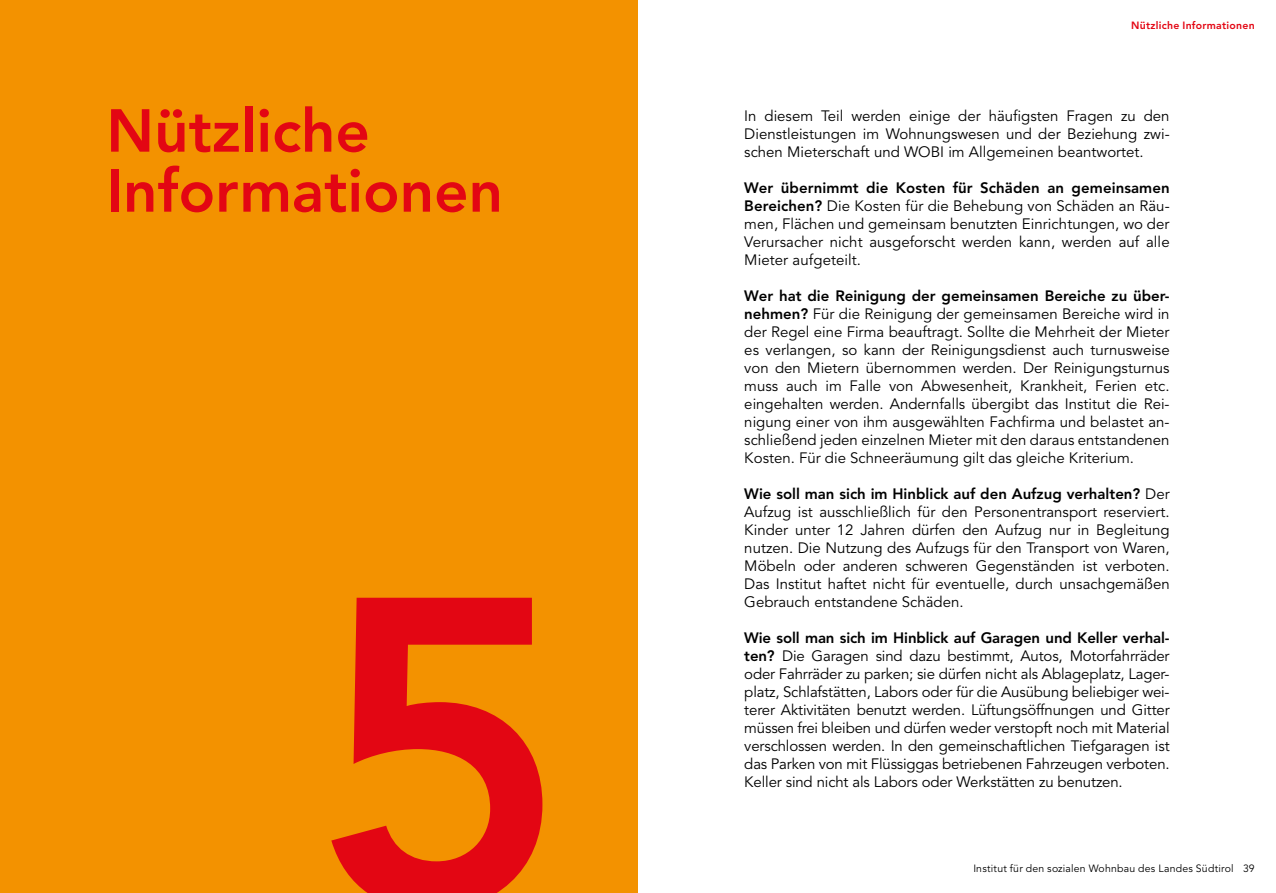
<style>
.page{position:relative;width:1276px;height:893px;background:#fff}
.page>*{position:absolute;margin:0;border:0;box-sizing:border-box;transform-origin:0 0}
.t1{font:800 435px "Avenir LT Std";color:#e30613}
.t2{font:800 60px/60px "Avenir LT Std";color:#e30613}
.t3{font:15px/18px "Avenir LT Std";color:#000;text-align:justify}
.t4{font:10.5px "Avenir LT Std";letter-spacing:.02em;color:#000}
.t5{font:800 10.5px "Avenir LT Std";letter-spacing:.025em;color:#e30613}
.s1{font-weight:800}
</style>
<div class="page">
<div style="left:0;top:0;width:638px;height:893px;background:#f39200"></div>
<h2 class="t2" style="left:106px;top:101px;width:398px">Nützliche<br>Informationen</h2>
<h1 class="t1" style="left:312px;top:497px;width:259px">5</h1>
<p class="t5" style="left:1131px;top:19px;width:125px">Nützliche Informationen</p>
<p class="t3" style="left:744px;top:107px;width:427px">In diesem Teil werden einige der häufigsten Fragen zu den Dienstleistungen im Wohnungswesen und der Beziehung zwi&shy;schen Mieterschaft und WOBI im Allgemeinen beantwortet.</p>
<p class="t3" style="left:744px;top:179px;width:427px"><span class="s1">Wer übernimmt die Kosten für Schäden an gemeinsamen Bereichen?</span> Die Kosten für die Behebung von Schäden an Räu&shy;men, Flächen und gemeinsam benutzten Einrichtungen, wo der Verursacher nicht ausgeforscht werden kann, werden auf alle Mieter aufgeteilt.</p>
<p class="t3" style="left:744px;top:287px;width:427px"><span class="s1">Wer hat die Reinigung der gemeinsamen Bereiche zu über&shy;nehmen?</span> Für die Reinigung der gemeinsamen Bereiche wird in der Regel eine Firma beauftragt. Sollte die Mehrheit der Mieter es verlangen, so kann der Reinigungsdienst auch turnusweise von den Mietern übernommen werden. Der Reinigungsturnus muss auch im Falle von Abwesenheit, Krankheit, Ferien etc. eingehalten werden. Andernfalls übergibt das Institut die Rei&shy;nigung einer von ihm ausgewählten Fachfirma und belastet an&shy;schließend jeden einzelnen Mieter mit den daraus entstandenen Kosten. Für die Schneeräumung gilt das gleiche Kriterium.</p>
<p class="t3" style="left:744px;top:485px;width:427px"><span class="s1">Wie soll man sich im Hinblick auf den Aufzug verhalten?</span> Der Aufzug ist ausschließlich für den Personentransport reserviert.<br>Kinder unter 12 Jahren dürfen den Aufzug nur in Begleitung nutzen. Die Nutzung des Aufzugs für den Transport von Waren, Möbeln oder anderen schweren Gegenständen ist verboten.<br>Das Institut haftet nicht für eventuelle, durch unsachgemäßen Gebrauch entstandene Schäden.</p>
<p class="t3" style="left:744px;top:629px;width:427px"><span class="s1">Wie soll man sich im Hinblick auf Garagen und Keller verhal&shy;ten?</span> Die Garagen sind dazu bestimmt, Autos, Motorfahrräder oder Fahrräder zu parken; sie dürfen nicht als Ablageplatz, Lager&shy;platz, Schlafstätten, Labors oder für die Ausübung beliebiger wei&shy;terer Aktivitäten benutzt werden. Lüftungsöffnungen und Gitter müssen frei bleiben und dürfen weder verstopft noch mit Material verschlossen werden. In den gemeinschaftlichen Tiefgaragen ist das Parken von mit Flüssiggas betriebenen Fahrzeugen verboten.<br>Keller sind nicht als Labors oder Werkstätten zu benutzen.</p>
<p class="t4" style="left:973px;top:862px;width:283px">Institut für den sozialen Wohnbau des Landes Südtirol 39</p>
</div>
